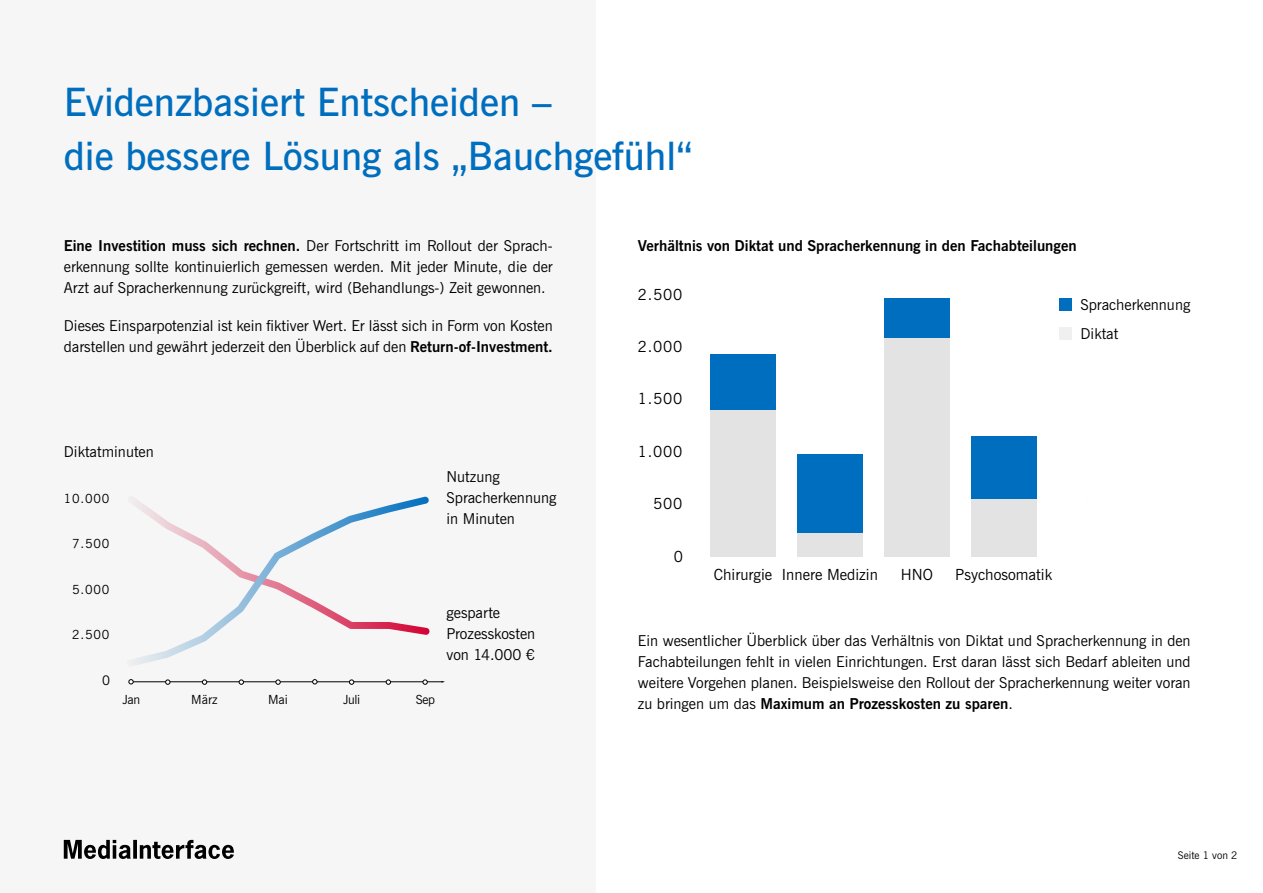
<style>
.page{position:relative;width:1263px;height:893px;background:#fff}
.page>*{position:absolute;margin:0;border:0;box-sizing:border-box;transform-origin:0 0}
.t1{font:600 39px/54px "News Gothic BT";color:#006ebe}
.t2{font:15.3px "News Gothic BT";color:#000}
.t3{font:15px/21px "News Gothic BT";color:#000}
.t4{font:700 15px "News Gothic BT";color:#000}
.t5{font:13.2px "News Gothic BT";color:#000}
.t6{font:12.6px "News Gothic BT";color:#000}
.t7{font:10.5px "News Gothic BT";color:#000}
.s1{font-weight:700}
</style>
<div class="page">
<div style="left:0;top:0;width:595px;height:893px;background:#f6f6f6"></div>
<svg style="left:64px;top:840px;width:170px;height:19px"></svg>
<div style="left:971px;top:499px;width:65px;height:58px;background:#e3e3e3"></div>
<div style="left:971px;top:436px;width:65px;height:63px;background:#006ebe"></div>
<div style="left:884px;top:338px;width:65px;height:219px;background:#e3e3e3"></div>
<div style="left:884px;top:298px;width:65px;height:40px;background:#006ebe"></div>
<div style="left:797px;top:532px;width:65px;height:25px;background:#e3e3e3"></div>
<div style="left:797px;top:454px;width:65px;height:78px;background:#006ebe"></div>
<div style="left:710px;top:410px;width:66px;height:147px;background:#e3e3e3"></div>
<div style="left:710px;top:355px;width:66px;height:55px;background:#006ebe"></div>
<hr style="left:131px;top:681px;width:311px;height:1px;background:#000">
<svg style="left:129px;top:679px;width:4px;height:5px"></svg>
<svg style="left:165px;top:680px;width:5px;height:4px"></svg>
<svg style="left:202px;top:680px;width:5px;height:4px"></svg>
<svg style="left:239px;top:680px;width:5px;height:4px"></svg>
<svg style="left:276px;top:680px;width:4px;height:4px"></svg>
<svg style="left:312px;top:679px;width:5px;height:5px"></svg>
<svg style="left:349px;top:680px;width:5px;height:4px"></svg>
<svg style="left:386px;top:680px;width:5px;height:4px"></svg>
<svg style="left:423px;top:680px;width:4px;height:4px"></svg>
<svg style="left:133px;top:497px;width:296px;height:168px"></svg>
<div style="left:1059px;top:298px;width:13px;height:12px;background:#006ebe"></div>
<div style="left:1059px;top:327px;width:13px;height:13px;background:#f0f0f0"></div>
<h1 class="t1" style="left:64px;top:77px;width:630px">Evidenzbasiert Entscheiden –<br>die bessere Lösung als „Bauchgefühl“</h1>
<p class="t3" style="left:64px;top:236px;width:491px;text-align:justify"><span class="s1">Eine Investition muss sich rechnen.</span> Der Fortschritt im Rollout der Sprach&shy;erkennung sollte kontinuierlich gemessen werden. Mit jeder Minute, die der Arzt auf Spracherkennung zurückgreift, wird (Behandlungs-) Zeit gewonnen.</p>
<p class="t3" style="left:64px;top:316px;width:491px">Dieses Einsparpotenzial ist kein fiktiver Wert. Er lässt sich in Form von Kosten darstellen und gewährt jederzeit den Überblick auf den <span class="s1">Return-of-Investment.</span></p>
<p class="t3" style="left:64px;top:442px;width:92px">Diktatminuten</p>
<p class="t6" style="left:64px;top:491px;width:47px">10.000</p>
<p class="t6" style="left:72px;top:536px;width:39px">7.500</p>
<p class="t3" style="left:446px;top:467px;width:111px">Nutzung<br>Spracherkennung in Minuten</p>
<p class="t6" style="left:72px;top:582px;width:39px">5.000</p>
<p class="t6" style="left:72px;top:627px;width:39px">2.500</p>
<p class="t5" style="left:102px;top:672px;width:9px">0</p>
<p class="t3" style="left:446px;top:603px;width:90px">gesparte<br>Prozesskosten von 14.000 €</p>
<p class="t6" style="left:122px;top:692px;width:19px">Jan</p>
<p class="t6" style="left:191px;top:692px;width:28px">März</p>
<p class="t6" style="left:268px;top:692px;width:22px">Mai</p>
<p class="t6" style="left:343px;top:692px;width:19px">Juli</p>
<p class="t6" style="left:416px;top:692px;width:21px">Sep</p>
<p class="t4" style="left:638px;top:237px;width:440px">Verhältnis von Diktat und Spracherkennung in den Fachabteilungen</p>
<p class="t2" style="left:638px;top:285px;width:46px">2.500</p>
<p class="t2" style="left:638px;top:337px;width:46px">2.000</p>
<p class="t2" style="left:638px;top:389px;width:46px">1.500</p>
<p class="t2" style="left:638px;top:443px;width:46px">1.000</p>
<p class="t2" style="left:653px;top:495px;width:31px">500</p>
<p class="t2" style="left:674px;top:547px;width:11px">0</p>
<p class="t3" style="left:1080px;top:295px;width:111px">Spracherkennung</p>
<p class="t3" style="left:1080px;top:324px;width:40px">Diktat</p>
<p class="t2" style="left:714px;top:565px;width:165px">Chirurgie Innere Medizin</p>
<p class="t2" style="left:901px;top:565px;width:34px">HNO</p>
<p class="t2" style="left:955px;top:565px;width:99px">Psychosomatik</p>
<p class="t3" style="left:638px;top:630px;width:554px;text-align:justify">Ein wesentlicher Überblick über das Verhältnis von Diktat und Spracherkennung in den Fachabteilungen fehlt in vielen Einrichtungen. Erst daran lässt sich Bedarf ableiten und weitere Vorgehen planen. Beispielsweise den Rollout der Spracherkennung weiter voran zu bringen um das <span class="s1">Maximum an Prozesskosten zu sparen</span>.</p>
<p class="t7" style="left:1178px;top:849px;width:61px">Seite 1 von 2</p>
</div>
